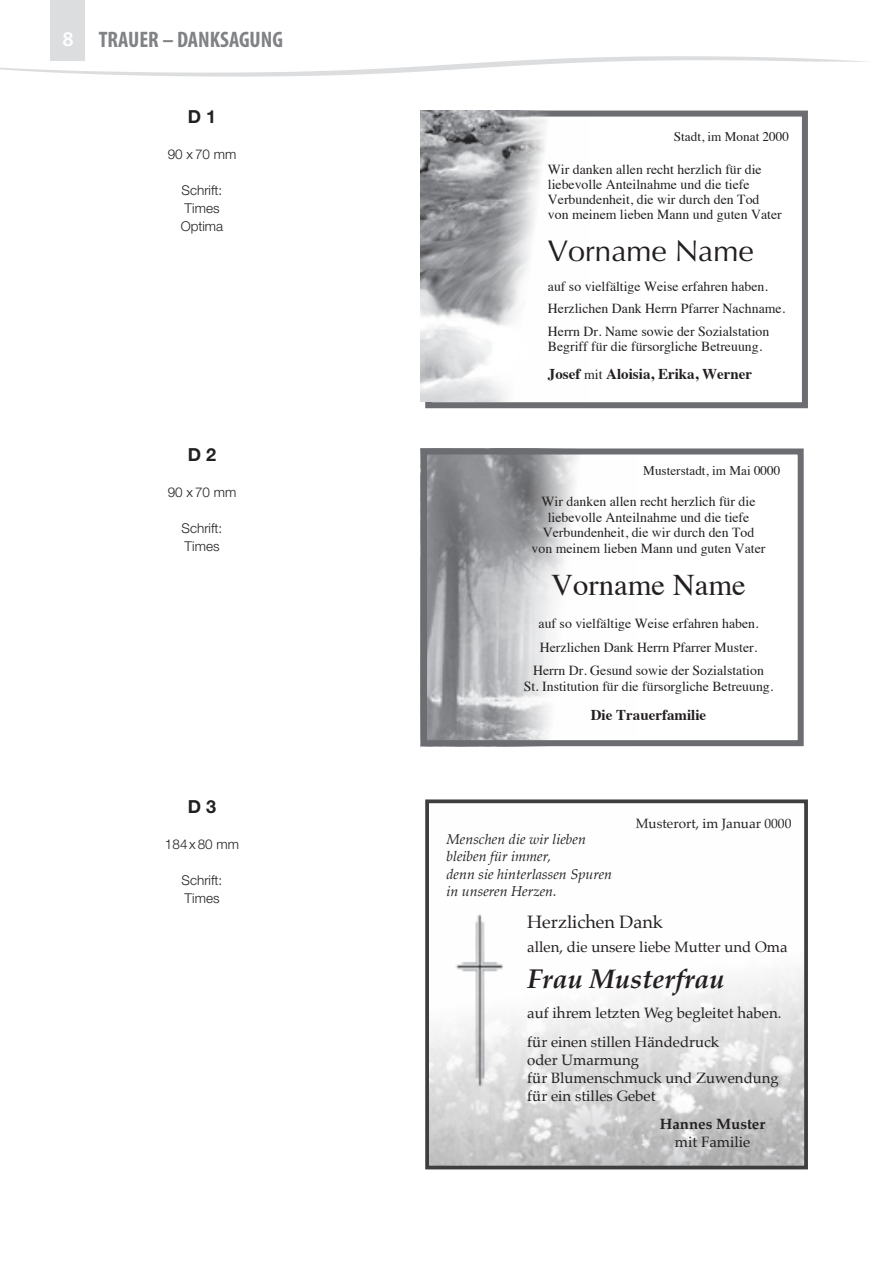
<style>
.page{position:relative;width:893px;height:1263px;background:#fff}
.page>*{position:absolute;margin:0;border:0;box-sizing:border-box;transform-origin:0 0}
.Berichte{font:30px "Times";color:#231f20}
.Berichte-2{font:30px "Optima";letter-spacing:-.01em;color:#231f20}
.t1{font:italic 700 27px "Palatino";color:#231f20}
.t2{font:700 condensed 22.5px "Myriad Pro";color:#808285}
.t3{font:600 21px "Myriad Pro";color:#fff}
.t4{font:18px "Palatino";color:#231f20}
.t5{font:700 18px "Helvetica Neue LT Std";color:#231f20}
.t6{font:15px/18px "Palatino";color:#231f20}
.Berichte-3{font:700 15px "Times";color:#231f20}
.t7{font:700 15px "Palatino";color:#231f20}
.t8{font:italic 14.25px "Palatino";color:#231f20}
.Berichte-4{font:13.8px/15.9px "Times";color:#231f20;text-align:center}
.t9{font:300 13.5px/18px "Helvetica Neue LT Std";color:#231f20}
.t10{font:13.5px "Palatino";color:#231f20}
.Berichte-5{font:13.2px "Times";color:#231f20}
.s1{font-weight:400;font-size:13.8px}
</style>
<div class="page">
<div style="left:51px;top:0;width:34px;height:60px;background:#dcdddf"></div>
<svg style="left:0;top:56px;width:867px;height:21px"></svg>
<img style="left:428px;top:455px;width:149px;height:284px">
<div style="left:421px;top:448px;width:383px;height:298px;border:6px solid #6c6d70"></div>
<div style="left:425px;top:111px;width:383px;height:297px;border:6px solid #6c6d70"></div>
<img style="left:421px;top:111px;width:167px;height:291px">
<img style="left:430px;top:970px;width:373px;height:194px">
<div style="left:425px;top:799px;width:383px;height:370px;border:4px solid #3e3e3f"></div>
<img style="left:431px;top:914px;width:87px;height:177px">
<p class="t3" style="left:62px;top:27px;width:13px">8</p>
<p class="t2" style="left:99px;top:27px;width:186px">TRAUER – DANKSAGUNG</p>
<p class="t5" style="left:188px;top:106px;width:30px">D 1</p>
<p class="t9" style="left:168px;top:145px;width:70px">90 x 70 mm</p>
<p class="t9" style="left:182px;top:181px;width:42px">Schrift:<br>Times</p>
<p class="t9" style="left:181px;top:217px;width:44px">Optima</p>
<p class="t5" style="left:188px;top:444px;width:30px">D 2</p>
<p class="t9" style="left:168px;top:483px;width:70px">90 x 70 mm</p>
<p class="t9" style="left:182px;top:519px;width:42px">Schrift:<br>Times</p>
<p class="t5" style="left:188px;top:796px;width:30px">D 3</p>
<p class="t9" style="left:165px;top:835px;width:75px">184x 80 mm</p>
<p class="t9" style="left:182px;top:871px;width:42px">Schrift:<br>Times</p>
<p class="Berichte-5" style="left:674px;top:124px;width:117px">Stadt, im Monat 2000</p>
<p class="Berichte-4" style="left:548px;top:160px;width:235px;line-height:15px;text-align:left">Wir danken allen recht herzlich für die liebevolle Anteilnahme und die tiefe Verbundenheit, die wir durch den Tod von meinem lieben Mann und guten Vater</p>
<p class="Berichte-2" style="left:548px;top:233px;width:207px">Vorname Name</p>
<p class="Berichte-4" style="left:548px;top:277px;width:221px">auf so vielfältige Weise erfahren haben.</p>
<p class="Berichte-4" style="left:548px;top:299px;width:239px">Herzlichen Dank Herrn Pfarrer Nachname.</p>
<p class="Berichte-4" style="left:548px;top:322px;width:223px;line-height:15px;text-align:left">Herrn Dr. Name sowie der Sozialstation<br>Begriff für die fürsorgliche Betreuung.</p>
<p class="Berichte-3" style="left:548px;top:360px;width:206px">Josef <span class="s1">mit</span> Aloisia, Erika, Werner</p>
<p class="Berichte-5" style="left:643px;top:458px;width:139px">Musterstadt, im Mai 0000</p>
<p class="Berichte-4" style="left:532px;top:492px;width:235px">Wir danken allen recht herzlich für die liebevolle Anteilnahme und die tiefe Verbundenheit, die wir durch den Tod von meinem lieben Mann und guten Vater</p>
<p class="Berichte" style="left:551px;top:557px;width:196px">Vorname Name</p>
<p class="Berichte-4" style="left:539px;top:614px;width:221px">auf so vielfältige Weise erfahren haben.</p>
<p class="Berichte-4" style="left:540px;top:638px;width:219px">Herzlichen Dank Herrn Pfarrer Muster.</p>
<p class="Berichte-4" style="left:524px;top:661px;width:251px">Herrn Dr. Gesund sowie der Sozialstation<br>St. Institution für die fürsorgliche Betreuung.</p>
<p class="Berichte-3" style="left:591px;top:700px;width:117px">Die Trauerfamilie</p>
<p class="t10" style="left:636px;top:812px;width:157px">Musterort, im Januar 0000</p>
<p class="t8" style="left:446px;top:827px;width:141px">Menschen die wir lieben</p>
<p class="t8" style="left:446px;top:844px;width:106px">bleiben für immer,</p>
<p class="t8" style="left:446px;top:862px;width:167px">denn sie hinterlassen Spuren</p>
<p class="t8" style="left:446px;top:879px;width:112px">in unseren Herzen.</p>
<p class="t4" style="left:527px;top:907px;width:137px">Herzlichen Dank</p>
<p class="t6" style="left:527px;top:938px;width:262px">allen, die unsere liebe Mutter und Oma</p>
<p class="t1" style="left:527px;top:956px;width:199px">Frau Musterfrau</p>
<p class="t6" style="left:527px;top:1004px;width:256px">auf ihrem letzten Weg begleitet haben.</p>
<p class="t6" style="left:527px;top:1032px;width:253px">für einen stillen Händedruck<br>oder Umarmung<br>für Blumenschmuck und Zuwendung</p>
<p class="t6" style="left:527px;top:1086px;width:130px">für ein stilles Gebet</p>
<p class="t7" style="left:660px;top:1111px;width:107px">Hannes Muster</p>
<p class="t6" style="left:675px;top:1133px;width:77px">mit Familie</p>
</div>
